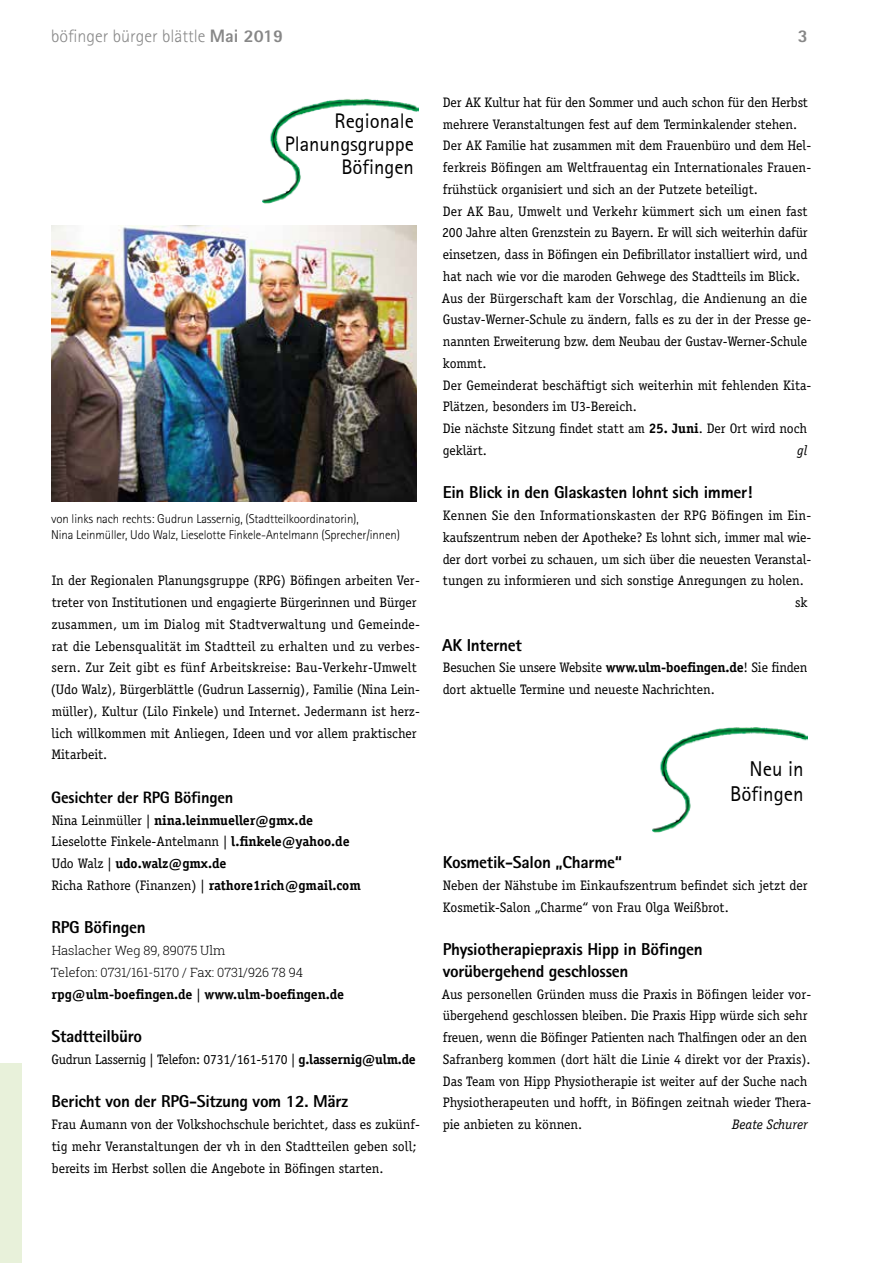
<style>
.page{position:relative;width:893px;height:1263px;background:#fff}
.page>*{position:absolute;margin:0;border:0;box-sizing:border-box;transform-origin:0 0}
.t1{font:21px/25.2px "Libre Sans Serif S Si";color:#000;text-align:right}
.t2{font:20.7px/22.8px "Libre Sans Serif S Si";color:#000;text-align:right}
.t3{font:300 18px "Rotis Sans Serif";color:#878787}
.t4{font:800 18px "Rotis Sans Serif";color:#878787}
.t5{font:800 17.25px/21.8px "Rotis Sans Serif";letter-spacing:-.015em;color:#000}
.t6{font:800 16.5px "Rotis Sans Serif";letter-spacing:-.015em;color:#000}
.t7{font:13.8px/21.8px "Officina Serif LT";letter-spacing:-.005em;color:#000}
.t8{font:700 13.8px/21.8px "Officina Serif LT";letter-spacing:-.005em;color:#000}
.t9{font:13.8px "Officina Serif LT";letter-spacing:.015em;color:#000}
.t10{font:italic 13.8px "Officina Serif LT";letter-spacing:-.005em;color:#000}
.t11{font:300 12.75px/16.5px "Rotis Sans Serif";letter-spacing:-.01em;color:#000}
.t12{font:300 12.75px/21.8px "Roboto Slab";letter-spacing:-.005em;color:#000}
.s1{font-weight:800}
.s2{font-weight:400}
.s3{font-weight:700}
</style>
<div class="page">
<img style="left:262px;top:99px;width:156px;height:105px">
<div style="left:0;top:1064px;width:21px;height:199px;background:#e8f1da"></div>
<img style="left:51px;top:225px;width:366px;height:277px">
<img style="left:652px;top:727px;width:156px;height:106px">
<h3 class="t3" style="left:51px;top:25px;width:234px">böfinger bürger blättle <span class="s1">Mai 2019</span></h3>
<h3 class="t4" style="left:798px;top:24px;width:12px">3</h3>
<h2 class="t2" style="left:285px;top:109px;width:131px">Regionale<br>Planungsgruppe<br>Böfingen</h2>
<p class="t11" style="left:51px;top:510px;width:351px">von links nach rechts: Gudrun Lassernig, (Stadtteilkoordinatorin),<br>Nina Leinmüller, Udo Walz, Lieselotte Finkele-Antelmann (Sprecher/innen)</p>
<p class="t7" style="left:51px;top:570px;width:371px">In der Regionalen Planungsgruppe (RPG) Böfingen arbeiten Ver&shy;treter von Institutionen und engagierte Bürgerinnen und Bürger zusammen, um im Dialog mit Stadtverwaltung und Gemeinde&shy;rat die Lebensqualität im Stadtteil zu erhalten und zu verbes&shy;sern. Zur Zeit gibt es fünf Arbeitskreise: Bau-Verkehr-Umwelt (Udo Walz), Bürgerblättle (Gudrun Lassernig), Familie (Nina Lein&shy;müller), Kultur (Lilo Finkele) und Internet. Jedermann ist herz&shy;lich willkommen mit Anliegen, Ideen und vor allem praktischer Mitarbeit.</p>
<p class="t6" style="left:51px;top:787px;width:184px">Gesichter der RPG Böfingen</p>
<p class="t8" style="left:52px;top:809px;width:311px"><span class="s2">Nina Leinmüller |</span> nina.leinmueller@gmx.de <span class="s2">Lieselotte Finkele-Antelmann |</span> l.finkele@yahoo.de <span class="s2">Udo Walz |</span> udo.walz@gmx.de<br><span class="s2">Richa Rathore (Finanzen) |</span> rathore1rich@gmail.com</p>
<p class="t5" style="left:52px;top:916px;width:96px">RPG Böfingen</p>
<p class="t12" style="left:51px;top:939px;width:254px">Haslacher Weg 89, 89075 Ulm<br>Telefon: 0731/161-5170 / Fax: 0731/926 78 94</p>
<p class="t8" style="left:52px;top:983px;width:294px">rpg@ulm-boefingen.de <span class="s2">|</span> www.ulm-boefingen.de</p>
<p class="t5" style="left:51px;top:1025px;width:92px">Stadtteilbüro</p>
<p class="t7" style="left:51px;top:1048px;width:366px">Gudrun Lassernig | Telefon: 0731/161-5170 | <span class="s3">g.lassernig@ulm.de</span></p>
<p class="t5" style="left:52px;top:1090px;width:298px">Bericht von der RPG-Sitzung vom 12. März</p>
<p class="t7" style="left:52px;top:1114px;width:370px">Frau Aumann von der Volkshochschule berichtet, dass es zukünf&shy;tig mehr Veranstaltungen der vh in den Stadtteilen geben soll; bereits im Herbst sollen die Angebote in Böfingen starten.</p>
<p class="t7" style="left:442px;top:91px;width:371px">Der AK Kultur hat für den Sommer und auch schon für den Herbst mehrere Veranstaltungen fest auf dem Terminkalender stehen.<br>Der AK Familie hat zusammen mit dem Frauenbüro und dem Hel&shy;ferkreis Böfingen am Weltfrauentag ein Internationales Frauen&shy;frühstück organisiert und sich an der Putzete beteiligt.<br>Der AK Bau, Umwelt und Verkehr kümmert sich um einen fast 200 Jahre alten Grenzstein zu Bayern. Er will sich weiterhin dafür einsetzen, dass in Böfingen ein Defibrillator installiert wird, und hat nach wie vor die maroden Gehwege des Stadtteils im Blick.<br>Aus der Bürgerschaft kam der Vorschlag, die Andienung an die Gustav-Werner-Schule zu ändern, falls es zu der in der Presse ge&shy;nannten Erweiterung bzw. dem Neubau der Gustav-Werner-Schule kommt.<br>Der Gemeinderat beschäftigt sich weiterhin mit fehlenden Kita-Plätzen, besonders im U3-Bereich.<br>Die nächste Sitzung findet statt am <span class="s3">25. Juni</span>. Der Ort wird noch geklärt.</p>
<p class="t10" style="left:797px;top:442px;width:12px">gl</p>
<p class="t5" style="left:443px;top:481px;width:311px">Ein Blick in den Glaskasten lohnt sich immer!</p>
<p class="t9" style="left:443px;top:507px;width:370px">Kennen Sie den Informationskasten der RPG Böfingen im Ein-</p>
<p class="t7" style="left:443px;top:526px;width:370px">kaufszentrum neben der Apotheke? Es lohnt sich, immer mal wie-</p>
<p class="t7" style="left:443px;top:548px;width:370px">der dort vorbei zu schauen, um sich über die neuesten Veranstal-</p>
<p class="t7" style="left:443px;top:570px;width:362px">tungen zu informieren und sich sonstige Anregungen zu holen.</p>
<p class="t7" style="left:795px;top:592px;width:14px">sk</p>
<p class="t5" style="left:442px;top:634px;width:81px">AK Internet</p>
<p class="t7" style="left:443px;top:657px;width:366px">Besuchen Sie unsere Website <span class="s3">www.ulm-boefingen.de</span>! Sie finden dort aktuelle Termine und neueste Nachrichten.</p>
<h1 class="t1" style="left:730px;top:756px;width:75px">Neu in<br>Böfingen</h1>
<p class="t5" style="left:443px;top:851px;width:181px">Kosmetik-Salon „Charme“</p>
<p class="t7" style="left:443px;top:874px;width:366px">Neben der Nähstube im Einkaufszentrum befindet sich jetzt der<br>Kosmetik-Salon „Charme“ von Frau Olga Weißbrot.</p>
<p class="t5" style="left:443px;top:938px;width:261px">Physiotherapiepraxis Hipp in Böfingen vorübergehend geschlossen</p>
<p class="t7" style="left:442px;top:983px;width:371px">Aus personellen Gründen muss die Praxis in Böfingen leider vor&shy;übergehend geschlossen bleiben. Die Praxis Hipp würde sich sehr freuen, wenn die Böfinger Patienten nach Thalfingen oder an den Safranberg kommen (dort hält die Linie 4 direkt vor der Praxis).<br>Das Team von Hipp Physiotherapie ist weiter auf der Suche nach Physiotherapeuten und hofft, in Böfingen zeitnah wieder Thera&shy;pie anbieten zu können.</p>
<p class="t10" style="left:732px;top:1116px;width:77px">Beate Schurer</p>
</div>
